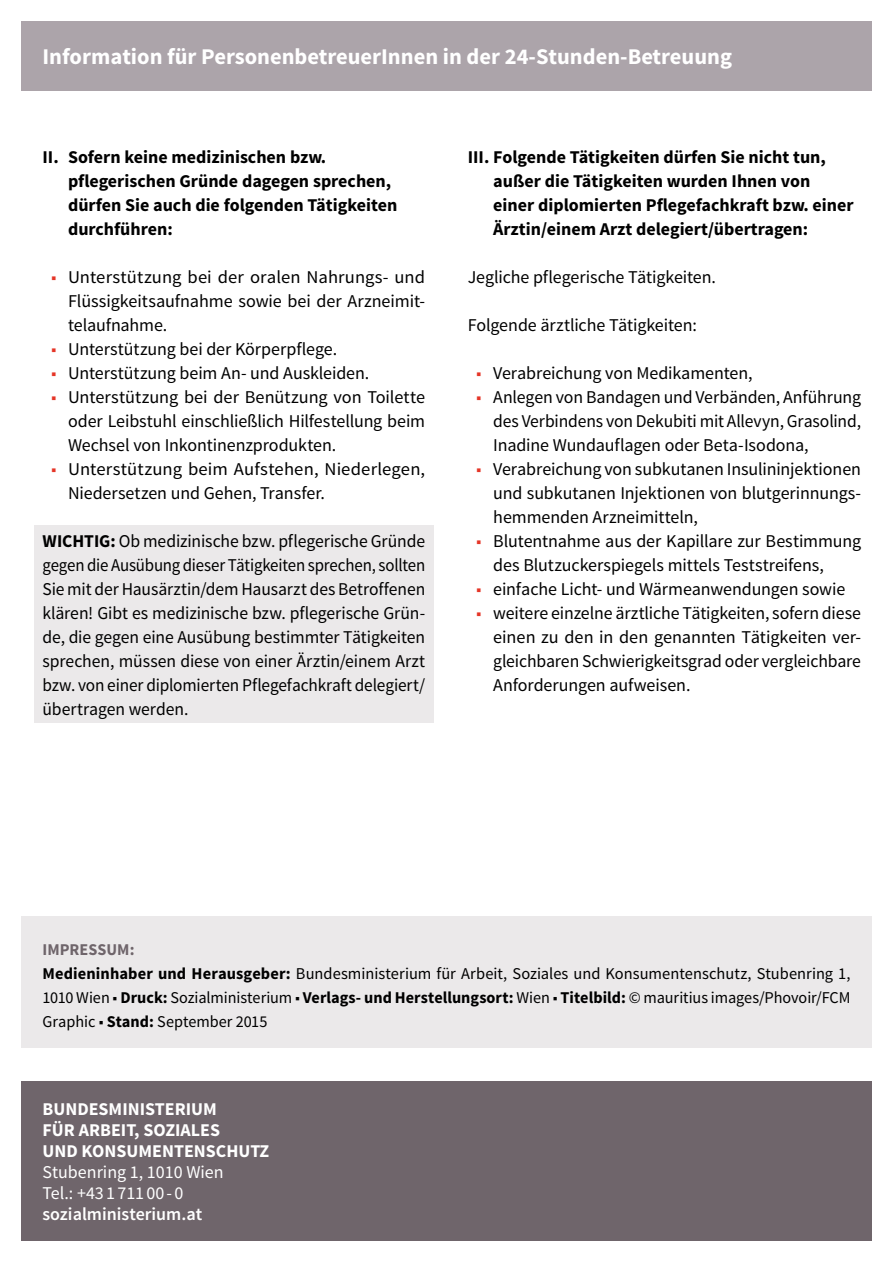
<style>
.page{position:relative;width:893px;height:1263px;background:#fff}
.page>*{position:absolute;margin:0;border:0;box-sizing:border-box;transform-origin:0 0}
.t1{font:700 22.5px "Source Sans Pro";color:#fff}
.Hinweis{font:18px/24px "Source Sans Pro";letter-spacing:-.005em;color:#000;text-align:justify}
.Überschrift_2__Ebene{font:700 18px/24px "Source Sans Pro";color:#000}
.Fliesstext_A{font:18px "Source Sans Pro";letter-spacing:-.005em;color:#000}
.BMASK{font:700 18px "Source Sans Pro";color:#fff}
.Tel___Adresse{font:18px "Source Sans Pro";color:#fff}
.URL{font:600 18px "Source Sans Pro";color:#fff}
.Impressum{font:16.5px/24px "Source Sans Pro";letter-spacing:-.005em;color:#000;text-align:justify}
.Impressum-2{font:700 16.5px "Source Sans Pro";letter-spacing:.005em;color:#6f656b}
.s1{color:#e53527}
.s2{font-weight:700}
</style>
<div class="page">
<div style="left:21px;top:21px;width:851px;height:70px;background:#aca4aa"></div>
<div style="left:34px;top:525px;width:400px;height:46px;background:#ebe9ea"></div>
<div style="left:34px;top:571px;width:400px;height:24px;background:#ebe9ea"></div>
<div style="left:34px;top:595px;width:400px;height:24px;background:#ebe9ea"></div>
<div style="left:34px;top:619px;width:400px;height:24px;background:#ebe9ea"></div>
<div style="left:34px;top:643px;width:400px;height:24px;background:#ebe9ea"></div>
<div style="left:34px;top:667px;width:400px;height:24px;background:#ebe9ea"></div>
<div style="left:34px;top:691px;width:400px;height:32px;background:#ebe9ea"></div>
<div style="left:21px;top:1081px;width:851px;height:38px;background:#6f656b"></div>
<div style="left:21px;top:1102px;width:851px;height:38px;background:#6f656b"></div>
<div style="left:21px;top:1123px;width:851px;height:38px;background:#6f656b"></div>
<div style="left:21px;top:1157px;width:851px;height:25px;background:#6f656b"></div>
<div style="left:21px;top:1178px;width:851px;height:25px;background:#6f656b"></div>
<div style="left:21px;top:1199px;width:851px;height:42px;background:#6f656b"></div>
<div style="left:21px;top:916px;width:851px;height:60px;background:#ebe9ea"></div>
<div style="left:21px;top:940px;width:851px;height:63px;background:#ebe9ea"></div>
<div style="left:21px;top:1003px;width:851px;height:45px;background:#ebe9ea"></div>
<p class="t1" style="left:43px;top:42px;width:691px">Information für PersonenbetreuerInnen in der 24-Stunden-Betreuung</p>
<h3 class="Überschrift_2__Ebene" style="left:68px;top:145px;width:331px;text-indent:-26px">II. Sofern keine medizinischen bzw. pflegerischen Gründe dagegen sprechen, dürfen Sie auch die folgenden Tätigkeiten durchführen:</h3>
<p class="Hinweis" style="left:68px;top:265px;width:359px;text-indent:-17px"><span class="s1">■</span> Unterstützung bei der oralen Nahrungs- und Flüssigkeitsaufnahme sowie bei der Arzneimit&shy;telaufnahme.</p>
<p class="Hinweis" style="left:51px;top:337px;width:288px"><span class="s1">■</span> Unterstützung bei der Körperpflege.</p>
<p class="Hinweis" style="left:51px;top:361px;width:320px"><span class="s1">■</span> Unterstützung beim An- und Auskleiden.</p>
<p class="Hinweis" style="left:68px;top:385px;width:359px;text-indent:-17px"><span class="s1">■</span> Unterstützung bei der Benützung von Toilette oder Leibstuhl einschließlich Hilfestellung beim Wechsel von Inkontinenzprodukten.</p>
<p class="Hinweis" style="left:68px;top:457px;width:359px;text-indent:-17px"><span class="s1">■</span> Unterstützung beim Aufstehen, Niederlegen,<br>Niedersetzen und Gehen, Transfer.</p>
<p class="Hinweis" style="left:43px;top:529px;width:384px"><span class="s2">WICHTIG:</span> Ob medizinische bzw. pflegerische Gründe gegen die Ausübung dieser Tätigkeiten sprechen, sollten Sie mit der Hausärztin/dem Hausarzt des Betroffenen klären! Gibt es medizinische bzw. pflegerische Grün&shy;de, die gegen eine Ausübung bestimmter Tätigkeiten sprechen, müssen diese von einer Ärztin/einem Arzt bzw. von einer diplomierten Pflegefachkraft delegiert/ übertragen werden.</p>
<h3 class="Überschrift_2__Ebene" style="left:493px;top:145px;width:362px;text-indent:-26px">III. Folgende Tätigkeiten dürfen Sie nicht tun, außer die Tätigkeiten wurden Ihnen von einer diplomierten Pflegefachkraft bzw. einer Ärztin/einem Arzt delegiert/übertragen:</h3>
<p class="Fliesstext_A" style="left:468px;top:265px;width:250px">Jegliche pflegerische Tätigkeiten.</p>
<p class="Fliesstext_A" style="left:468px;top:313px;width:231px">Folgende ärztliche Tätigkeiten:</p>
<p class="Hinweis" style="left:476px;top:361px;width:278px"><span class="s1">■</span> Verabreichung von Medikamenten,</p>
<p class="Hinweis" style="left:493px;top:385px;width:369px;text-indent:-17px"><span class="s1">■</span> Anlegen von Bandagen und Verbänden, Anführung des Verbindens von Dekubiti mit Allevyn, Grasolind, Inadine Wundauflagen oder Beta-Isodona,</p>
<p class="Hinweis" style="left:493px;top:457px;width:369px;text-indent:-17px"><span class="s1">■</span> Verabreichung von subkutanen Insulininjektionen und subkutanen Injektionen von blutgerinnungs&shy;hemmenden Arzneimitteln,</p>
<p class="Hinweis" style="left:493px;top:529px;width:369px;text-indent:-17px"><span class="s1">■</span> Blutentnahme aus der Kapillare zur Bestimmung des Blutzuckerspiegels mittels Teststreifens,</p>
<p class="Hinweis" style="left:476px;top:577px;width:371px"><span class="s1">■</span> einfache Licht- und Wärmeanwendungen sowie</p>
<p class="Hinweis" style="left:493px;top:601px;width:369px;text-indent:-17px"><span class="s1">■</span> weitere einzelne ärztliche Tätigkeiten, sofern diese einen zu den in den genannten Tätigkeiten ver&shy;gleichbaren Schwierigkeitsgrad oder vergleichbare Anforderungen aufweisen.</p>
<p class="Impressum-2" style="left:43px;top:938px;width:94px">IMPRESSUM:</p>
<p class="Impressum" style="left:43px;top:961px;width:809px"><span class="s2">Medieninhaber und Herausgeber:</span> Bundesministerium für Arbeit, Soziales und Konsumentenschutz, Stubenring 1, 1010 Wien ■ <span class="s2">Druck:</span> Sozialministerium ■ <span class="s2">Verlags- und Herstellungsort:</span> Wien ■ <span class="s2">Titelbild:</span> © mauritius images/Phovoir/FCM Graphic ■ <span class="s2">Stand:</span> September 2015</p>
<p class="BMASK" style="left:43px;top:1097px;width:176px">BUNDESMINISTERIUM</p>
<p class="BMASK" style="left:43px;top:1118px;width:179px">FÜR ARBEIT, SOZIALES</p>
<p class="BMASK" style="left:43px;top:1139px;width:228px">UND KONSUMENTENSCHUTZ</p>
<p class="Tel___Adresse" style="left:43px;top:1161px;width:183px">Stubenring 1, 1010 Wien</p>
<p class="Tel___Adresse" style="left:43px;top:1182px;width:142px">Tel.: +43 1 711 00 - 0</p>
<p class="URL" style="left:43px;top:1202px;width:161px">sozialministerium.at</p>
</div>
